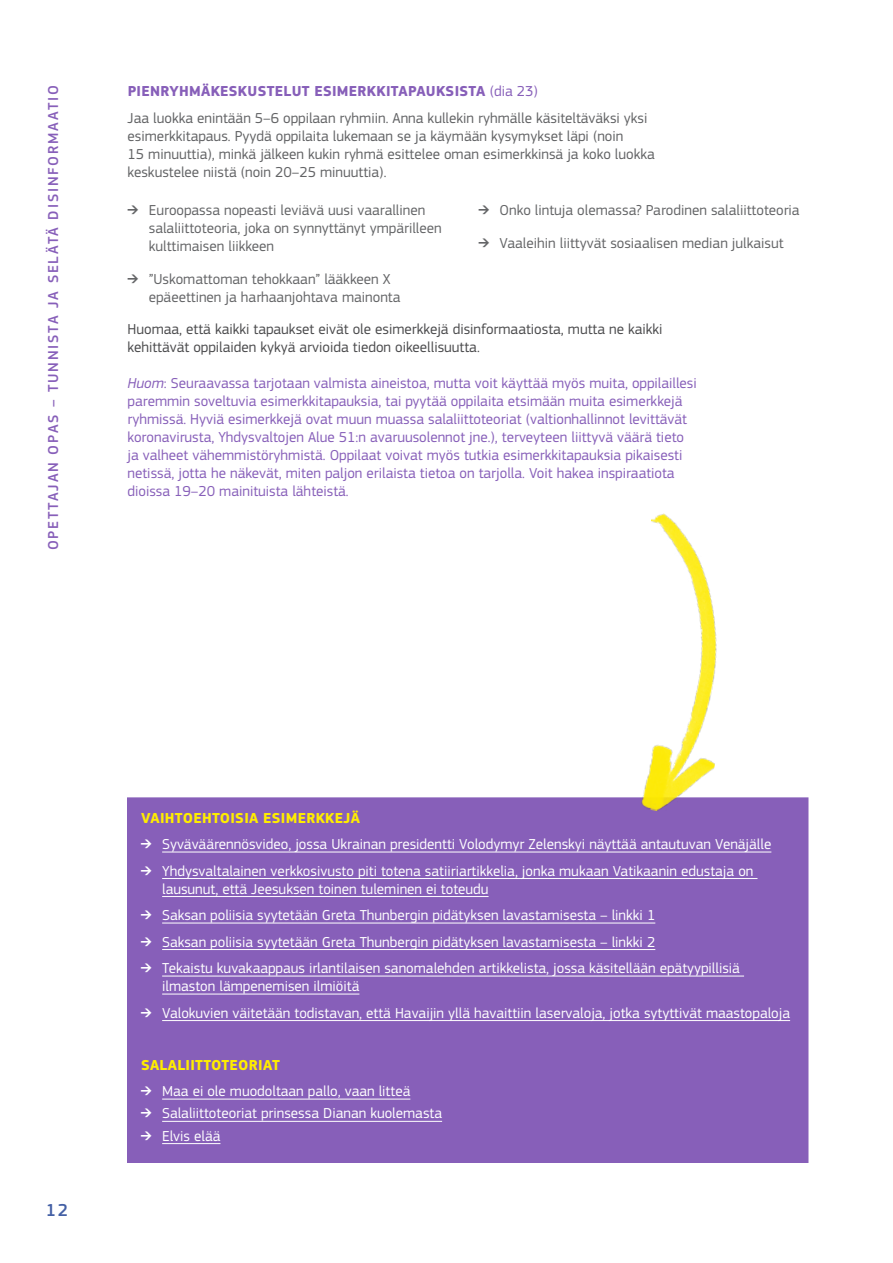
<style>
.page{position:relative;width:893px;height:1263px;background:#fff}
.page>*{position:absolute;margin:0;border:0;box-sizing:border-box;transform-origin:0 0}
.t1{font:500 18px "EC Square Sans Pro";color:#4460a5}
.t2{font:15px/18px "EC Square Sans Pro";color:#fff}
.NB_P{font:15px/18px "EC Square Sans Pro";color:#875fb9}
.t3{font:15px/18px "EC Square Sans Pro";color:#646567}
.Body_text_P{font:15px/18px "EC Square Sans Pro";color:#626365}
.NB_P-2{font:15px/18px "EC Square Sans Pro";color:#4b4b4d}
.Heading_2_H2{font:700 15px "EC Square Sans Pro";letter-spacing:.02em;color:#875fb9}
.t4{font:500 15px "EC Square Sans Pro";letter-spacing:.12em;color:#875fb9}
.Heading_2_H2-2{font:700 15px "EC Square Sans Pro";letter-spacing:.02em;color:#ffed00}
.s1{font-weight:400}
.s2{font-style:italic}
</style>
<div class="page">
<div style="left:128px;top:798px;width:680px;height:364px;background:#875fb9"></div>
<hr style="left:162px;top:852px;width:609px;height:1px;background:#fff">
<hr style="left:162px;top:878px;width:595px;height:1px;background:#fff">
<hr style="left:162px;top:896px;width:327px;height:1px;background:#fff">
<hr style="left:162px;top:923px;width:493px;height:1px;background:#fff">
<hr style="left:162px;top:949px;width:493px;height:1px;background:#fff">
<hr style="left:162px;top:976px;width:582px;height:1px;background:#fff">
<hr style="left:162px;top:994px;width:197px;height:1px;background:#fff">
<hr style="left:162px;top:1020px;width:628px;height:1px;background:#fff">
<hr style="left:162px;top:1099px;width:248px;height:1px;background:#fff">
<hr style="left:162px;top:1121px;width:280px;height:1px;background:#fff">
<hr style="left:162px;top:1143px;width:58px;height:1px;background:#fff">
<img style="left:599px;top:513px;width:159px;height:298px">
<p class="t4" style="left:44px;top:550px;width:467px;rotate:-90deg">OPETTAJAN OPAS – TUNNISTA JA SELÄTÄ DISINFORMAATIO</p>
<h2 class="Heading_2_H2" style="left:128px;top:82px;width:412px">PIENRYHMÄKESKUSTELUT ESIMERKKITAPAUKSISTA <span class="s1">(dia 23)</span></h2>
<p class="Body_text_P" style="left:128px;top:109px;width:529px">Jaa luokka enintään 5–6 oppilaan ryhmiin. Anna kullekin ryhmälle käsiteltäväksi yksi esimerkkitapaus. Pyydä oppilaita lukemaan se ja käymään kysymykset läpi (noin<br>15 minuuttia), minkä jälkeen kukin ryhmä esittelee oman esimerkkinsä ja koko luokka keskustelee niistä (noin 20–25 minuuttia).</p>
<p class="t3" style="left:149px;top:201px;width:294px;text-indent:-21px">➔ Euroopassa nopeasti leviävä uusi vaarallinen salaliittoteoria, joka on synnyttänyt ympärilleen kulttimaisen liikkeen</p>
<p class="t3" style="left:149px;top:270px;width:253px;text-indent:-21px">➔ ”Uskomattoman tehokkaan” lääkkeen X epäeettinen ja harhaanjohtava mainonta</p>
<p class="t3" style="left:478px;top:201px;width:323px">➔ Onko lintuja olemassa? Parodinen salaliittoteoria</p>
<p class="t3" style="left:478px;top:234px;width:307px">➔ Vaaleihin liittyvät sosiaalisen median julkaisut</p>
<p class="NB_P-2" style="left:128px;top:320px;width:536px">Huomaa, että kaikki tapaukset eivät ole esimerkkejä disinformaatiosta, mutta ne kaikki kehittävät oppilaiden kykyä arvioida tiedon oikeellisuutta.</p>
<p class="NB_P" style="left:128px;top:374px;width:571px"><span class="s2">Huom</span>: Seuraavassa tarjotaan valmista aineistoa, mutta voit käyttää myös muita, oppilaillesi paremmin soveltuvia esimerkkitapauksia, tai pyytää oppilaita etsimään muita esimerkkejä ryhmissä. Hyviä esimerkkejä ovat muun muassa salaliittoteoriat (valtionhallinnot levittävät koronavirusta, Yhdysvaltojen Alue 51:n avaruusolennot jne.), terveyteen liittyvä väärä tieto ja valheet vähemmistöryhmistä. Oppilaat voivat myös tutkia esimerkkitapauksia pikaisesti netissä, jotta he näkevät, miten paljon erilaista tietoa on tarjolla. Voit hakea inspiraatiota dioissa 19–20 mainituista lähteistä.</p>
<p class="t1" style="left:46px;top:1199px;width:24px">12</p>
<h2 class="Heading_2_H2-2" style="left:141px;top:808px;width:221px">VAIHTOEHTOISIA ESIMERKKEJÄ</h2>
<p class="t2" style="left:141px;top:835px;width:632px">➔ Syväväärennösvideo, jossa Ukrainan presidentti Volodymyr Zelenskyi näyttää antautuvan Venäjälle</p>
<p class="t2" style="left:162px;top:862px;width:593px;text-indent:-21px">➔ Yhdysvaltalainen verkkosivusto piti totena satiiriartikkelia, jonka mukaan Vatikaanin edustaja on lausunut, että Jeesuksen toinen tuleminen ei toteudu</p>
<p class="t2" style="left:141px;top:906px;width:516px">➔ Saksan poliisia syytetään Greta Thunbergin pidätyksen lavastamisesta – linkki 1</p>
<p class="t2" style="left:141px;top:933px;width:516px">➔ Saksan poliisia syytetään Greta Thunbergin pidätyksen lavastamisesta – linkki 2</p>
<p class="t2" style="left:162px;top:959px;width:579px;text-indent:-21px">➔ Tekaistu kuvakaappaus irlantilaisen sanomalehden artikkelista, jossa käsitellään epätyypillisiä ilmaston lämpenemisen ilmiöitä</p>
<p class="t2" style="left:141px;top:1004px;width:651px">➔ Valokuvien väitetään todistavan, että Havaijin yllä havaittiin laservaloja, jotka sytyttivät maastopaloja</p>
<h2 class="Heading_2_H2-2" style="left:141px;top:1056px;width:140px">SALALIITTOTEORIAT</h2>
<p class="t2" style="left:141px;top:1082px;width:271px">➔ Maa ei ole muodoltaan pallo, vaan litteä</p>
<p class="t2" style="left:141px;top:1104px;width:303px">➔ Salaliittoteoriat prinsessa Dianan kuolemasta</p>
<p class="t2" style="left:141px;top:1127px;width:81px">➔ Elvis elää</p>
</div>
